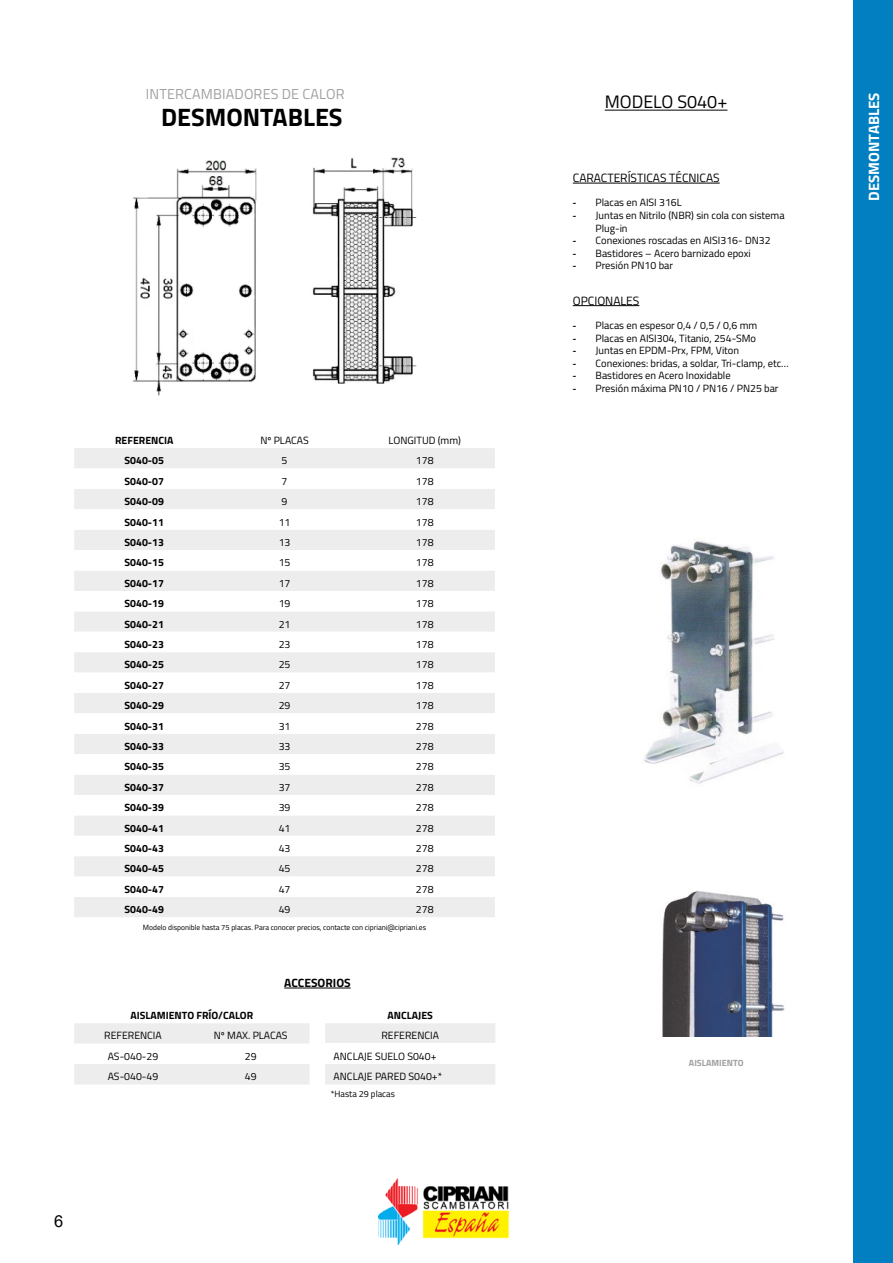
<style>
.page{position:relative;width:893px;height:1263px;background:#fff}
.page>*{position:absolute;margin:0;border:0;box-sizing:border-box;transform-origin:0 0}
.t1{font:700 25.2px "Titillium Web";color:#000}
.t2{font:18px "Titillium Web";color:#000}
.t3{font:16.5px "Arial";color:#000}
.t4{font:700 15px "Titillium Web";color:#fff}
.t5{font:14.4px "Titillium Web";letter-spacing:.01em;color:#a0a0a0}
.t6{font:12px "Titillium Web";color:#000}
.t7{font:700 12px "Titillium Web";color:#000}
.t8{font:10.5px/20.4px "Titillium Web";color:#000}
.t9{font:700 10.5px "Titillium Web";color:#000}
.t10{font:9px "Titillium Web";color:#000}
.t11{font:700 9px "Titillium Web";color:#a0a0a0}
.t12{font:7.5px "Titillium Web";color:#000}
.s1{font-family:"Arial"}
</style>
<div class="page">
<div style="left:853px;top:0;width:40px;height:1263px;background:#017fc0"></div>
<img style="left:379px;top:1178px;width:130px;height:66px">
<hr style="left:605px;top:110px;width:122px;height:1px;background:#000">
<img style="left:644px;top:539px;width:140px;height:245px">
<img style="left:133px;top:157px;width:284px;height:238px">
<hr style="left:573px;top:183px;width:147px;height:1px;background:#000">
<div style="left:74px;top:448px;width:421px;height:20px;background:#ededed"></div>
<svg style="left:74px;top:489px;width:421px;height:428px;fill:#ededed"></svg>
<img style="left:662px;top:891px;width:123px;height:146px">
<hr style="left:573px;top:305px;width:66px;height:1px;background:#000">
<svg style="left:74px;top:1023px;width:236px;height:61px"></svg>
<div style="left:325px;top:1023px;width:170px;height:61px;background:#ededed"></div>
<div style="left:325px;top:1044px;width:170px;height:20px;background:#fff"></div>
<hr style="left:284px;top:988px;width:67px;height:1px;background:#000">
<h3 class="t5" style="left:146px;top:84px;width:200px">INTERCAMBIADORES DE CALOR</h3>
<h1 class="t1" style="left:161px;top:98px;width:183px">DESMONTABLES</h1>
<p class="t9" style="left:115px;top:432px;width:60px">REFERENCIA</p>
<p class="t8" style="left:260px;top:429px;width:50px">Nº PLACAS</p>
<p class="t8" style="left:389px;top:429px;width:74px">LONGITUD (mm)</p>
<p class="t9" style="left:125px;top:453px;width:41px">S040-05</p>
<p class="t8" style="left:282px;top:450px;width:7px">5</p>
<p class="t8" style="left:416px;top:450px;width:19px">178</p>
<p class="t9" style="left:125px;top:473px;width:41px">S040-07</p>
<p class="t8" style="left:282px;top:470px;width:7px">7</p>
<p class="t8" style="left:416px;top:470px;width:19px">178</p>
<p class="t9" style="left:125px;top:493px;width:41px">S040-09</p>
<p class="t8" style="left:282px;top:491px;width:7px">9</p>
<p class="t8" style="left:416px;top:491px;width:19px">178</p>
<p class="t9" style="left:125px;top:514px;width:41px">S040-11</p>
<p class="t8" style="left:279px;top:511px;width:13px">11</p>
<p class="t8" style="left:416px;top:511px;width:19px">178</p>
<p class="t9" style="left:125px;top:534px;width:41px">S040-13</p>
<p class="t8" style="left:279px;top:531px;width:13px">13</p>
<p class="t8" style="left:416px;top:531px;width:19px">178</p>
<p class="t9" style="left:125px;top:555px;width:41px">S040-15</p>
<p class="t8" style="left:279px;top:552px;width:13px">15</p>
<p class="t8" style="left:416px;top:552px;width:19px">178</p>
<p class="t9" style="left:125px;top:575px;width:41px">S040-17</p>
<p class="t8" style="left:279px;top:572px;width:13px">17</p>
<p class="t8" style="left:416px;top:572px;width:19px">178</p>
<p class="t9" style="left:125px;top:595px;width:41px">S040-19</p>
<p class="t8" style="left:279px;top:593px;width:13px">19</p>
<p class="t8" style="left:416px;top:593px;width:19px">178</p>
<p class="t9" style="left:125px;top:616px;width:41px">S040-21</p>
<p class="t8" style="left:279px;top:613px;width:13px">21</p>
<p class="t8" style="left:416px;top:613px;width:19px">178</p>
<p class="t9" style="left:125px;top:636px;width:41px">S040-23</p>
<p class="t8" style="left:279px;top:633px;width:13px">23</p>
<p class="t8" style="left:416px;top:633px;width:19px">178</p>
<p class="t9" style="left:125px;top:657px;width:41px">S040-25</p>
<p class="t8" style="left:279px;top:654px;width:13px">25</p>
<p class="t8" style="left:416px;top:654px;width:19px">178</p>
<p class="t9" style="left:125px;top:677px;width:41px">S040-27</p>
<p class="t8" style="left:279px;top:674px;width:13px">27</p>
<p class="t8" style="left:416px;top:674px;width:19px">178</p>
<p class="t9" style="left:125px;top:697px;width:41px">S040-29</p>
<p class="t8" style="left:279px;top:695px;width:13px">29</p>
<p class="t8" style="left:416px;top:695px;width:19px">178</p>
<p class="t9" style="left:125px;top:718px;width:41px">S040-31</p>
<p class="t8" style="left:279px;top:715px;width:13px">31</p>
<p class="t8" style="left:416px;top:715px;width:19px">278</p>
<p class="t9" style="left:125px;top:738px;width:41px">S040-33</p>
<p class="t8" style="left:279px;top:735px;width:13px">33</p>
<p class="t8" style="left:416px;top:735px;width:19px">278</p>
<p class="t9" style="left:125px;top:759px;width:41px">S040-35</p>
<p class="t8" style="left:279px;top:756px;width:13px">35</p>
<p class="t8" style="left:416px;top:756px;width:19px">278</p>
<p class="t9" style="left:125px;top:779px;width:41px">S040-37</p>
<p class="t8" style="left:279px;top:776px;width:13px">37</p>
<p class="t8" style="left:416px;top:776px;width:19px">278</p>
<p class="t9" style="left:125px;top:799px;width:41px">S040-39</p>
<p class="t8" style="left:279px;top:797px;width:13px">39</p>
<p class="t8" style="left:416px;top:797px;width:19px">278</p>
<p class="t9" style="left:125px;top:820px;width:41px">S040-41</p>
<p class="t8" style="left:279px;top:817px;width:13px">41</p>
<p class="t8" style="left:416px;top:817px;width:19px">278</p>
<p class="t9" style="left:125px;top:840px;width:41px">S040-43</p>
<p class="t8" style="left:279px;top:837px;width:13px">43</p>
<p class="t8" style="left:416px;top:837px;width:19px">278</p>
<p class="t9" style="left:125px;top:861px;width:41px">S040-45</p>
<p class="t8" style="left:279px;top:858px;width:13px">45</p>
<p class="t8" style="left:416px;top:858px;width:19px">278</p>
<p class="t9" style="left:125px;top:881px;width:41px">S040-47</p>
<p class="t8" style="left:279px;top:878px;width:13px">47</p>
<p class="t8" style="left:416px;top:878px;width:19px">278</p>
<p class="t9" style="left:125px;top:901px;width:41px">S040-49</p>
<p class="t8" style="left:279px;top:899px;width:13px">49</p>
<p class="t8" style="left:416px;top:899px;width:19px">278</p>
<p class="t12" style="left:143px;top:922px;width:285px">Modelo disponible hasta 75 placas. Para conocer precios, contacte con cipriani@cipriani.es</p>
<p class="t7" style="left:284px;top:973px;width:68px">ACCESORIOS</p>
<p class="t9" style="left:130px;top:1007px;width:124px">AISLAMIENTO FRÍO/CALOR</p>
<p class="t8" style="left:104px;top:1025px;width:59px">REFERENCIA</p>
<p class="t8" style="left:214px;top:1025px;width:75px">Nº MAX. PLACAS</p>
<p class="t8" style="left:108px;top:1045px;width:52px">AS-040-29</p>
<p class="t8" style="left:245px;top:1045px;width:13px">29</p>
<p class="t8" style="left:108px;top:1066px;width:52px">AS-040-49</p>
<p class="t8" style="left:245px;top:1066px;width:13px">49</p>
<p class="t9" style="left:388px;top:1007px;width:47px">ANCLAJES</p>
<p class="t8" style="left:334px;top:1025px;width:110px;text-indent:48px">REFERENCIA<br>ANCLAJE SUELO S040+<br>ANCLAJE PARED S040+*</p>
<p class="t10" style="left:331px;top:1087px;width:66px">*Hasta 29 placas</p>
<h3 class="t3" style="left:54px;top:1210px;width:11px">6</h3>
<h2 class="t2" style="left:605px;top:89px;width:124px">MODELO S040+</h2>
<p class="t6" style="left:573px;top:169px;width:148px">CARACTERÍSTICAS TÉCNICAS</p>
<p class="t8" style="left:573px;top:192px;width:111px"><span class="s1">-</span> Placas en AISI 316L</p>
<p class="t8" style="left:596px;top:209px;width:191px;line-height:12.6px;text-indent:-23px"><span class="s1">-</span> Juntas en Nitrilo (NBR) sin cola con sistema<br>Plug-in</p>
<p class="t8" style="left:573px;top:230px;width:199px"><span class="s1">-</span> Conexiones roscadas en AISI316- DN32</p>
<p class="t8" style="left:573px;top:242px;width:179px"><span class="s1">-</span> Bastidores – Acero barnizado epoxi</p>
<p class="t8" style="left:573px;top:255px;width:102px"><span class="s1">-</span> Presión PN10 bar</p>
<p class="t6" style="left:573px;top:291px;width:68px">OPCIONALES</p>
<p class="t8" style="left:573px;top:315px;width:186px"><span class="s1">-</span> Placas en espesor 0,4 / 0,5 / 0,6 mm</p>
<p class="t8" style="left:573px;top:327px;width:185px"><span class="s1">-</span> Placas en AISI304, Titanio, 254-SMo</p>
<p class="t8" style="left:573px;top:340px;width:168px"><span class="s1">-</span> Juntas en EPDM-Prx, FPM, Viton</p>
<p class="t8" style="left:573px;top:352px;width:218px"><span class="s1">-</span> Conexiones: bridas, a soldar, Tri-clamp, etc…</p>
<p class="t8" style="left:573px;top:365px;width:159px"><span class="s1">-</span> Bastidores en Acero Inoxidable</p>
<p class="t8" style="left:573px;top:378px;width:207px"><span class="s1">-</span> Presión máxima PN10 / PN16 / PN25 bar</p>
<h3 class="t4" style="left:862px;top:201px;width:110px;rotate:-90deg">DESMONTABLES</h3>
<p class="t11" style="left:689px;top:1056px;width:56px">AISLAMIENTO</p>
</div>
